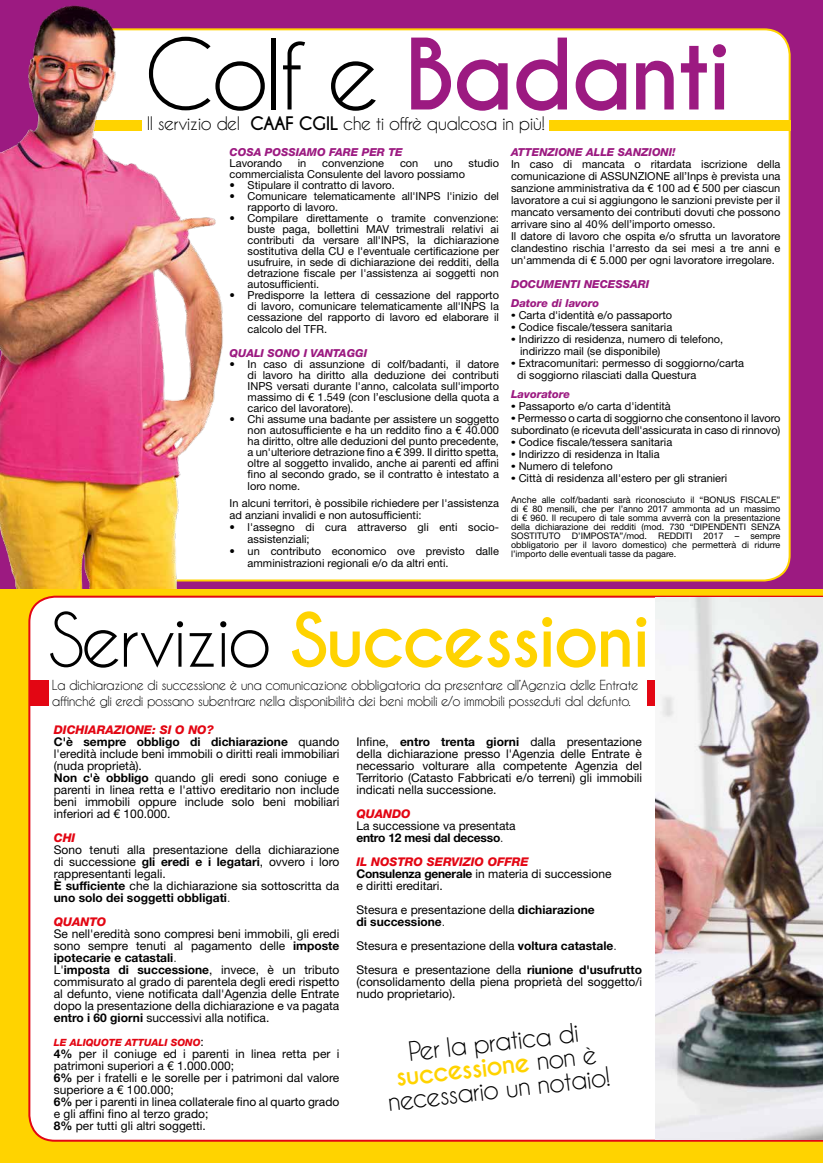
<style>
.page{position:relative;width:823px;height:1163px;background:#fff}
.page>*{position:absolute;margin:0;border:0;box-sizing:border-box;transform-origin:0 0}
.t1{font:700 92px "Caviar Dreams";letter-spacing:-.04em;color:#9c1a81}
.t2{font:700 70px "Caviar Dreams";letter-spacing:-.04em;color:#ffd300}
.t3{font:25px/23.7px "Caviar Dreams";color:#000;text-align:center}
.t4{font:17.5px "Caviar Dreams";letter-spacing:-.04em;color:#000}
.t5{font:13px/15.6px "Caviar Dreams";letter-spacing:-.04em;color:#000}
.t6{font:12px/12px "Helvetica Neue LT Std";color:#000}
.t7{font:italic 800 12px "Helvetica Neue LT Std";color:#e30613}
.t8{font:11px/11px "Helvetica Neue LT Std";color:#000}
.t9{font:italic 800 11px/19px "Helvetica Neue LT Std";color:#9c1a81}
.t10{font:italic 800 10px "Helvetica Neue LT Std";color:#e30613}
.t11{font:9px/9px "Helvetica Neue LT Std";color:#000;text-align:justify}
.s1{font-weight:400;color:#000}
.s2{font-weight:700}
.s3{font-family:"Coolvetica Rg"}
.s4{font-weight:800;font-style:italic;color:#e30613}
.s5{font-weight:300}
.s6{font-weight:400;font-style:normal;font-size:12px;color:#000}
.s7{font-weight:700;color:#ffd300}
</style>
<div class="page">
<div style="left:0;top:588px;width:822px;height:574px;background:#ffd300"></div>
<div style="left:28px;top:595px;width:794px;height:546px;background:#fff"></div>
<div style="left:0;top:0;width:822px;height:588px;background:#9c1a81"></div>
<div style="left:89px;top:29px;width:700px;height:551px;background:#fff;border-radius:26px"></div>
<div style="left:549px;top:120px;width:241px;height:10px;background:#ffd300"></div>
<div style="left:30px;top:679px;width:18px;height:26px;background:#e30613"></div>
<div style="left:647px;top:679px;width:80px;height:26px;background:#e30613"></div>
<img style="left:0;top:5px;width:272px;height:583px">
<img style="left:655px;top:597px;width:167px;height:542px">
<h1 class="t1" style="left:143px;top:19px;width:589px"><span class="s1">Colf e</span> Badanti</h1>
<h3 class="t4" style="left:147px;top:113px;width:399px">Il servizio del <span class="s2">CAAF CGIL</span> che ti offrè qualcosa in più!</h3>
<p class="t9" style="left:229px;top:142px;width:175px">COSA POSSIAMO FARE PER TE</p>
<p class="t8" style="left:229px;top:157px;width:54px">Lavorando</p>
<p class="t8" style="left:298px;top:157px;width:10px">in</p>
<p class="t8" style="left:322px;top:157px;width:63px">convenzione</p>
<p class="t8" style="left:400px;top:157px;width:20px">con</p>
<p class="t8" style="left:434px;top:157px;width:20px">uno</p>
<p class="t8" style="left:468px;top:157px;width:32px">studio</p>
<p class="t8" style="left:229px;top:168px;width:237px">commercialista Consulente del lavoro possiamo</p>
<p class="t8" style="left:229px;top:179px;width:167px">• Stipulare il contratto di lavoro.</p>
<p class="t8" style="left:247px;top:190px;width:253px;text-indent:-18px">• Comunicare telematicamente all'INPS l'inizio del rapporto di lavoro.</p>
<p class="t8" style="left:247px;top:212px;width:253px;text-align:justify;text-indent:-18px">• Compilare direttamente o tramite convenzione: buste paga, bollettini MAV trimestrali relativi ai contributi da versare all'INPS, la dichiarazione sostitutiva della CU e l'eventuale certificazione per usufruire, in sede di dichiarazione dei redditi, della detrazione fiscale per l'assistenza ai soggetti non autosufficienti.</p>
<p class="t8" style="left:247px;top:289px;width:253px;text-align:justify;text-indent:-18px">• Predisporre la lettera di cessazione del rapporto di lavoro, comunicare telematicamente all'INPS la cessazione del rapporto di lavoro ed elaborare il</p>
<p class="t8" style="left:247px;top:323px;width:81px">calcolo del TFR.</p>
<p class="t9" style="left:229px;top:343px;width:139px">QUALI SONO I VANTAGGI</p>
<p class="t8" style="left:247px;top:358px;width:253px;text-align:justify;text-indent:-18px">• In caso di assunzione di colf/badanti, il datore di lavoro ha diritto alla deduzione dei contributi INPS versati durante l'anno, calcolata sull'importo massimo di € 1.549 (con l’esclusione della quota a carico del lavoratore).</p>
<p class="t8" style="left:247px;top:413px;width:253px;text-align:justify;text-indent:-18px">• Chi assume una badante per assistere un soggetto non autosufficiente e ha un reddito fino a € 40.000 ha diritto, oltre alle deduzioni del punto precedente, a un'ulteriore detrazione fino a € 399. Il diritto spetta, oltre al soggetto invalido, anche ai parenti ed affini fino al secondo grado, se il contratto è intestato a</p>
<p class="t8" style="left:229px;top:477px;width:271px;line-height:17px;text-indent:18px">loro nome.<br>In alcuni territori, è possibile richiedere per l'assistenza</p>
<p class="t8" style="left:229px;top:509px;width:193px">ad anziani invalidi e non autosufficienti:</p>
<p class="t8" style="left:247px;top:521px;width:253px;line-height:12px;text-indent:-18px">• l'assegno di cura attraverso gli enti socio&shy;assistenziali;</p>
<p class="t8" style="left:247px;top:545px;width:253px;line-height:12px;text-indent:-18px">• un contributo economico ove previsto dalle amministrazioni regionali e/o da altri enti.</p>
<p class="t9" style="left:510px;top:142px;width:166px">ATTENZIONE ALLE SANZIONI!</p>
<p class="t8" style="left:510px;top:158px;width:271px;line-height:12px">In caso di mancata o ritardata iscrizione della comunicazione di ASSUNZIONE all’Inps è prevista una sanzione amministrativa da € 100 ad € 500 per ciascun lavoratore a cui si aggiungono le sanzioni previste per il mancato versamento dei contributi dovuti che possono arrivare sino al 40% dell’importo omesso.<br>Il datore di lavoro che ospita e/o sfrutta un lavoratore clandestino rischia l'arresto da sei mesi a tre anni e un'ammenda di € 5.000 per ogni lavoratore irregolare.</p>
<p class="t9" style="left:510px;top:274px;width:140px">DOCUMENTI NECESSARI<br>Datore di lavoro</p>
<p class="t8" style="left:510px;top:309px;width:163px"><span class="s3">•</span> Carta d'identità e/o passaporto</p>
<p class="t8" style="left:510px;top:321px;width:163px"><span class="s3">•</span> Codice fiscale/tessera sanitaria</p>
<p class="t8" style="left:520px;top:333px;width:204px;line-height:12px;text-indent:-9px"><span class="s3">•</span> Indirizzo di residenza, numero di telefono, indirizzo mail (se disponibile)</p>
<p class="t8" style="left:517px;top:357px;width:228px;line-height:12px;text-indent:-6px"><span class="s3">•</span> Extracomunitari: permesso di soggiorno/carta di soggiorno rilasciati dalla Questura</p>
<p class="t9" style="left:510px;top:384px;width:61px">Lavoratore</p>
<p class="t8" style="left:510px;top:400px;width:161px"><span class="s3">•</span> Passaporto e/o carta d'identità</p>
<p class="t8" style="left:510px;top:412px;width:271px;line-height:12px"><span class="s3">•</span> Permesso o carta di soggiorno che consentono il lavoro subordinato (e ricevuta dell'assicurata in caso di rinnovo)</p>
<p class="t8" style="left:510px;top:436px;width:163px"><span class="s3">•</span> Codice fiscale/tessera sanitaria</p>
<p class="t8" style="left:510px;top:448px;width:150px"><span class="s3">•</span> Indirizzo di residenza in Italia</p>
<p class="t8" style="left:510px;top:460px;width:103px"><span class="s3">•</span> Numero di telefono</p>
<p class="t8" style="left:510px;top:472px;width:218px"><span class="s3">•</span> Città di residenza all'estero per gli stranieri</p>
<p class="t11" style="left:510px;top:495px;width:271px">Anche alle colf/badanti sarà riconosciuto il “BONUS FISCALE” di € 80 mensili, che per l’anno 2017 ammonta ad un massimo di € 960. Il recupero di tale somma avverrà con la presentazione della dichiarazione dei redditi (mod. 730 “DIPENDENTI SENZA SOSTITUTO D’IMPOSTA”/mod. REDDITI 2017 – sempre obbligatorio per il lavoro domestico) che permetterà di ridurre l’importo delle eventuali tasse da pagare.</p>
<h2 class="t2" style="left:48px;top:598px;width:603px"><span class="s1">Servizio</span> Successioni</h2>
<p class="t5" style="left:52px;top:676px;width:587px">La dichiarazione di successione è una comunicazione obbligatoria da presentare all’Agenzia delle Entrate affinché gli eredi possano subentrare nella disponibilità dei beni mobili e/o immobili posseduti dal defunto.</p>
<p class="t6" style="left:54px;top:723px;width:287px"><span class="s4">DICHIARAZIONE: SI O NO?<br></span><span class="s2">C'è sempre obbligo di dichiarazione</span> quando l'eredità include beni immobili o diritti reali immobiliari (nuda proprietà).<br><span class="s2">Non c'è obbligo</span> quando gli eredi sono coniuge e parenti in linea retta e l'attivo ereditario non include beni immobili oppure include solo beni mobiliari inferiori ad € 100.000.</p>
<p class="t7" style="left:54px;top:830px;width:23px">CHI</p>
<p class="t6" style="left:54px;top:843px;width:287px">Sono tenuti alla presentazione della dichiarazione di successione <span class="s2">gli eredi e i legatari</span>, ovvero i loro rappresentanti legali.<br><span class="s2">È sufficiente</span> che la dichiarazione sia sottoscritta da <span class="s2">uno solo dei soggetti obbligati</span><span class="s5">.</span></p>
<p class="t7" style="left:54px;top:914px;width:54px">QUANTO</p>
<p class="t6" style="left:54px;top:927px;width:287px">Se nell'eredità sono compresi beni immobili, gli eredi sono sempre tenuti al pagamento delle <span class="s2">imposte ipotecarie e catastali</span><span class="s5">.<br></span>L'<span class="s2">imposta di successione</span>, invece, è un tributo commisurato al grado di parentela degli eredi rispetto al defunto, viene notificata dall'Agenzia delle Entrate dopo la presentazione della dichiarazione e va pagata <span class="s2">entro i 60 giorni</span> successivi alla notifica.</p>
<p class="t10" style="left:54px;top:1036px;width:151px">LE ALIQUOTE ATTUALI SONO<span class="s6">:</span></p>
<p class="t6" style="left:54px;top:1047px;width:287px"><span class="s2">4%</span> per il coniuge ed i parenti in linea retta per i patrimoni superiori a € 1.000.000;<br><span class="s2">6%</span> per i fratelli e le sorelle per i patrimoni dal valore superiore a € 100.000;<br><span class="s2">6%</span> per i parenti in linea collaterale fino al quarto grado e gli affini fino al terzo grado;<br><span class="s2">8%</span> per tutti gli altri soggetti.</p>
<p class="t6" style="left:356px;top:735px;width:287px;text-align:justify">Infine, <span class="s2">entro trenta giorni</span> dalla presentazione della dichiarazione presso l'Agenzia delle Entrate è necessario volturare alla competente Agenzia del Territorio (Catasto Fabbricati e/o terreni) gli immobili indicati nella successione.</p>
<p class="t7" style="left:356px;top:806px;width:56px">QUANDO</p>
<p class="t6" style="left:356px;top:819px;width:161px">La successione va presentata <span class="s2">entro 12 mesi dal decesso</span><span class="s5">.</span></p>
<p class="t6" style="left:356px;top:855px;width:256px"><span class="s4">IL NOSTRO SERVIZIO OFFRE<br></span><span class="s2">Consulenza generale</span> in materia di successione e diritti ereditari.</p>
<p class="t6" style="left:356px;top:903px;width:239px">Stesura e presentazione della <span class="s2">dichiarazione di successione</span><span class="s5">.</span></p>
<p class="t6" style="left:356px;top:933px;width:287px;line-height:24px">Stesura e presentazione della <span class="s2">voltura catastale</span><span class="s5">.<br></span>Stesura e presentazione della <span class="s2">riunione d'usufrutto</span></p>
<p class="t6" style="left:356px;top:975px;width:287px">(consolidamento della piena proprietà del soggetto/i nudo proprietario).</p>
<h3 class="t3" style="left:380px;top:1043px;width:225px;rotate:-7deg">Per la pratica di <span class="s7">successione</span> non è necessario un notaio!</h3>
</div>
